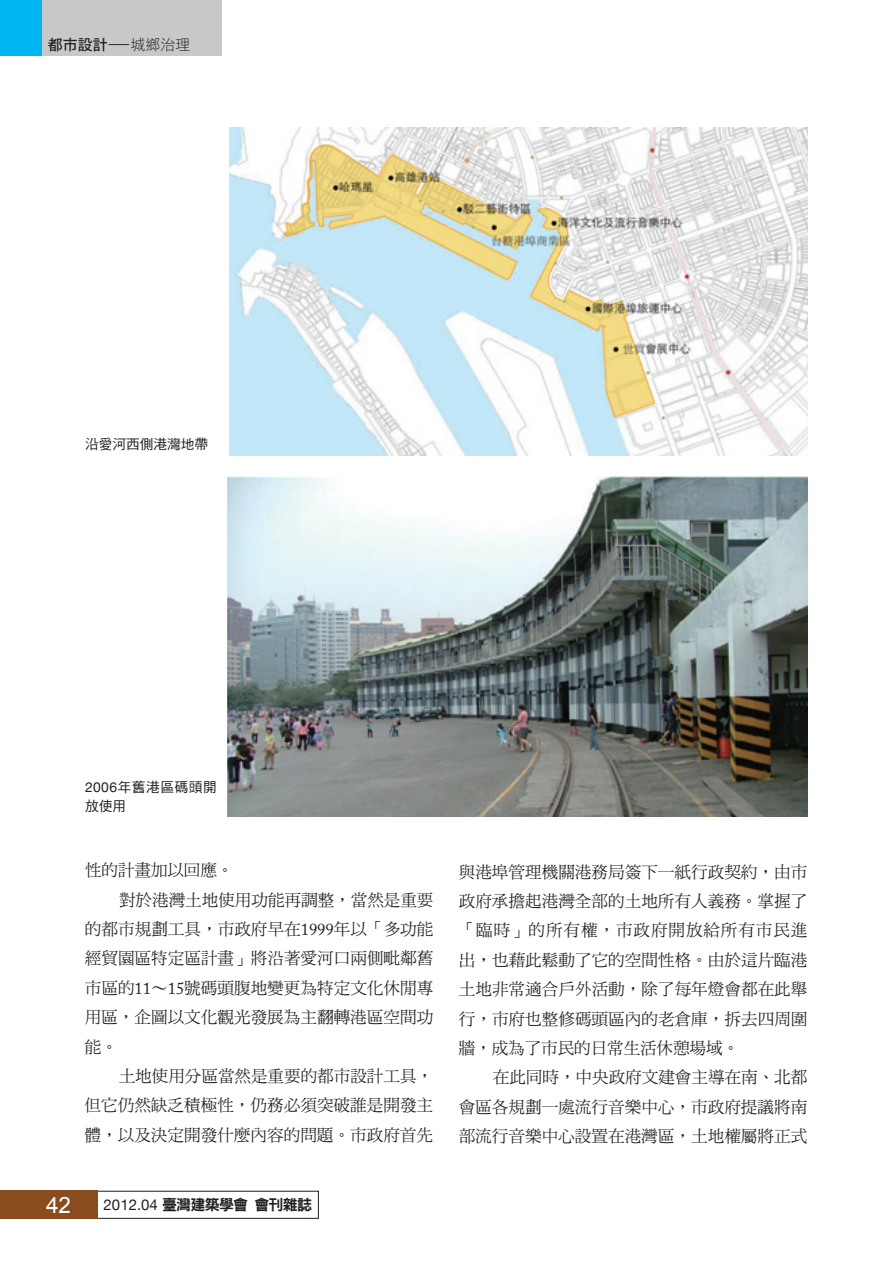
<style>
.page{position:relative;width:893px;height:1263px;background:#fff}
.page>*{position:absolute;margin:0;border:0;box-sizing:border-box;transform-origin:0 0}
.t1{font:22.5px "Arial";color:#fff}
.t2{font:16.65px "DF Ming Std W5";letter-spacing:-.005em;color:#231f20}
.t3{font:16.65px "DF Ming Std W5";letter-spacing:.05em;color:#231f20}
.t4{font:15px "DF Hei Std W9";letter-spacing:-.05em;color:#231f20}
.t5{font:15px "DF Hei Std W7";color:#231f20}
.t6{font:13.8px/18.5px "DF Hei Std W5";letter-spacing:.035em;color:#231f20}
.t7{font:13.8px "DF Hei Std W5";letter-spacing:-.01em;color:#231f20}
.s1{font-family:"DF Hei Std W5"}
.s2{font-family:"DF Hei Std W3"}
.s3{font-family:"Helvetica Neue"}
.s4{font-family:"Adobe Caslon Pro"}
</style>
<div class="page">
<svg style="left:97px;top:1191px;width:221px;height:27px"></svg>
<div style="left:0;top:1191px;width:97px;height:28px;background:#894c1d"></div>
<div style="left:0;top:0;width:221px;height:55px;background:#c7c8ca"></div>
<div style="left:0;top:0;width:42px;height:55px;background:#00b6f0"></div>
<img style="left:230px;top:128px;width:578px;height:327px">
<img style="left:227px;top:476px;width:581px;height:340px">
<p class="t5" style="left:48px;top:37px;width:144px">都市設計<span class="s1">—</span><span class="s2">城鄉治理</span></p>
<p class="t7" style="left:85px;top:436px;width:125px">沿愛河西側港灣地帶</p>
<p class="t6" style="left:85px;top:778px;width:133px"><span class="s3">2006</span>年舊港區碼頭開放使用</p>
<p class="t2" style="left:85px;top:861px;width:150px">性的計畫加以回應。</p>
<p class="t2" style="left:119px;top:890px;width:316px">對於港灣土地使用功能再調整，當然是重要</p>
<p class="t2" style="left:85px;top:920px;width:350px">的都市規劃工具，市政府早在<span class="s4">1999</span>年以「多功能</p>
<p class="t2" style="left:85px;top:949px;width:350px">經貿園區特定區計畫」將沿著愛河口兩側毗鄰舊</p>
<p class="t2" style="left:85px;top:979px;width:350px">市區的<span class="s4">11</span>∼<span class="s4">15</span>號碼頭腹地變更為特定文化休閒專</p>
<p class="t2" style="left:85px;top:1008px;width:350px">用區，企圖以文化觀光發展為主翻轉港區空間功</p>
<p class="t2" style="left:85px;top:1037px;width:35px">能。</p>
<p class="t2" style="left:119px;top:1067px;width:316px">土地使用分區當然是重要的都市設計工具，</p>
<p class="t2" style="left:85px;top:1096px;width:350px">但它仍然缺乏積極性，仍務必須突破誰是開發主</p>
<p class="t2" style="left:85px;top:1126px;width:350px">體，以及決定開發什麼內容的問題。市政府首先</p>
<p class="t1" style="left:46px;top:1190px;width:26px">42</p>
<p class="t4" style="left:104px;top:1196px;width:210px"><span class="s3">2012.04</span> 臺灣建築學會會刊雜誌</p>
<p class="t2" style="left:459px;top:863px;width:350px">與港埠管理機關港務局簽下一紙行政契約，由市</p>
<p class="t2" style="left:459px;top:892px;width:350px">政府承擔起港灣全部的土地所有人義務。掌握了</p>
<p class="t3" style="left:459px;top:921px;width:350px">「臨時」的所有權，市政府開放給所有市民進</p>
<p class="t2" style="left:459px;top:951px;width:350px">出，也藉此鬆動了它的空間性格。由於這片臨港</p>
<p class="t2" style="left:459px;top:980px;width:350px">土地非常適合戶外活動，除了每年燈會都在此舉</p>
<p class="t2" style="left:459px;top:1010px;width:350px">行，市府也整修碼頭區內的老倉庫，拆去四周圍</p>
<p class="t2" style="left:459px;top:1039px;width:282px">牆，成為了市民的日常生活休憩場域。</p>
<p class="t2" style="left:493px;top:1068px;width:316px">在此同時，中央政府文建會主導在南、北都</p>
<p class="t2" style="left:459px;top:1098px;width:350px">會區各規劃一處流行音樂中心，市政府提議將南</p>
<p class="t2" style="left:459px;top:1127px;width:350px">部流行音樂中心設置在港灣區，土地權屬將正式</p>
</div>
